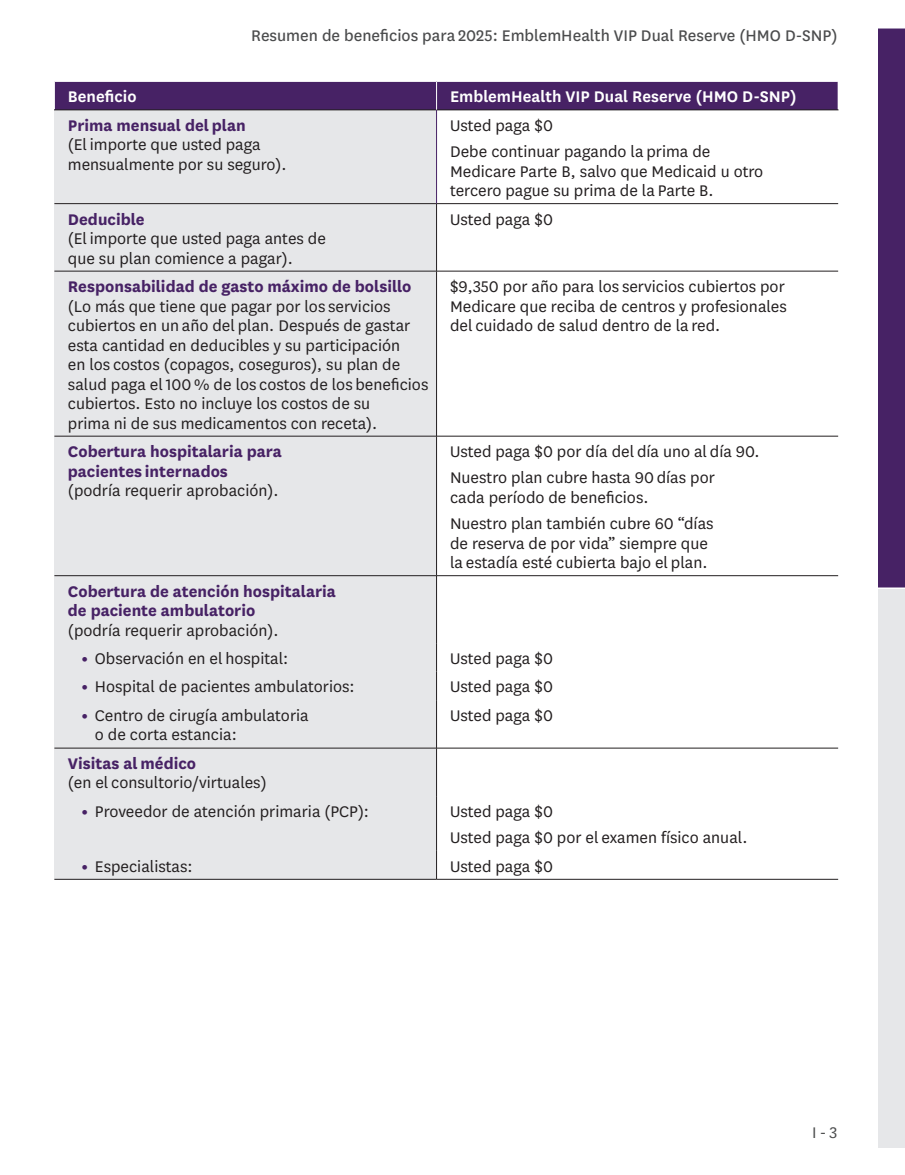
<style>
.page{position:relative;width:905px;height:1175px;background:#fff}
.page>*{position:absolute;margin:0;border:0;box-sizing:border-box;transform-origin:0 0}
.t1{font:18px/19.5px "National";color:#231f20}
.t2{font:700 18px/19.5px "National";color:#472265}
.t3{font:18px "National";color:#4b4c4d}
.t4{font:600 18px "National";color:#fff}
.t5{font:18px "National";color:#4b4c4d}
.s1{font-weight:800;color:#472265}
</style>
<div class="page">
<div style="left:878px;top:28px;width:26px;height:560px;background:#472265"></div>
<div style="left:878px;top:588px;width:26px;height:560px;background:#e6e7e9"></div>
<hr style="left:878px;top:587px;width:26px;height:2px;background:#fff">
<div style="left:54px;top:81px;width:382px;height:29px;background:#472265"></div>
<div style="left:436px;top:81px;width:402px;height:29px;background:#472265"></div>
<div style="left:54px;top:110px;width:382px;height:94px;background:#e6e7e9"></div>
<div style="left:54px;top:204px;width:382px;height:67px;background:#e6e7e9"></div>
<div style="left:54px;top:271px;width:382px;height:165px;background:#e6e7e9"></div>
<div style="left:54px;top:436px;width:382px;height:139px;background:#e6e7e9"></div>
<div style="left:54px;top:575px;width:382px;height:68px;background:#e6e7e9"></div>
<div style="left:54px;top:643px;width:382px;height:28px;background:#e6e7e9"></div>
<div style="left:54px;top:671px;width:382px;height:29px;background:#e6e7e9"></div>
<div style="left:54px;top:700px;width:382px;height:48px;background:#e6e7e9"></div>
<div style="left:54px;top:748px;width:382px;height:48px;background:#e6e7e9"></div>
<div style="left:54px;top:796px;width:382px;height:54px;background:#e6e7e9"></div>
<div style="left:54px;top:850px;width:382px;height:29px;background:#e6e7e9"></div>
<hr style="left:54px;top:81px;width:382px;height:1px;background:#fff">
<svg style="left:54px;top:82px;width:1px;height:28px"></svg>
<hr style="left:436px;top:81px;width:402px;height:1px;background:#fff">
<svg style="left:837px;top:82px;width:1px;height:28px"></svg>
<hr style="left:54px;top:203px;width:382px;height:1px;background:#231f20">
<hr style="left:436px;top:203px;width:402px;height:1px;background:#231f20">
<hr style="left:54px;top:271px;width:382px;height:1px;background:#231f20">
<hr style="left:436px;top:271px;width:402px;height:1px;background:#231f20">
<hr style="left:54px;top:436px;width:382px;height:1px;background:#231f20">
<hr style="left:436px;top:436px;width:402px;height:1px;background:#231f20">
<hr style="left:54px;top:575px;width:382px;height:1px;background:#231f20">
<hr style="left:436px;top:575px;width:402px;height:1px;background:#231f20">
<hr style="left:54px;top:748px;width:382px;height:1px;background:#231f20">
<hr style="left:436px;top:748px;width:402px;height:1px;background:#231f20">
<hr style="left:54px;top:879px;width:382px;height:1px;background:#231f20">
<hr style="left:436px;top:879px;width:402px;height:1px;background:#231f20">
<hr style="left:54px;top:110px;width:382px;height:1px;background:#231f20">
<hr style="left:436px;top:110px;width:402px;height:1px;background:#231f20">
<svg style="left:436px;top:82px;width:1px;height:28px"></svg>
<hr style="left:436px;top:110px;width:1px;height:93px;background:#472265">
<hr style="left:436px;top:204px;width:1px;height:67px;background:#231f20">
<hr style="left:436px;top:271px;width:1px;height:165px;background:#231f20">
<hr style="left:436px;top:436px;width:1px;height:139px;background:#231f20">
<hr style="left:436px;top:576px;width:1px;height:67px;background:#231f20">
<svg style="left:436px;top:643px;width:1px;height:57px"></svg>
<hr style="left:436px;top:700px;width:1px;height:48px;background:#231f20">
<hr style="left:436px;top:748px;width:1px;height:48px;background:#231f20">
<hr style="left:436px;top:796px;width:1px;height:54px;background:#231f20">
<svg style="left:436px;top:850px;width:1px;height:29px"></svg>
<p class="t3" style="left:251px;top:24px;width:587px">Resumen de beneficios para 2025: EmblemHealth VIP Dual Reserve (HMO D-SNP)</p>
<p class="t4" style="left:68px;top:84px;width:70px">Beneficio</p>
<p class="t4" style="left:450px;top:84px;width:348px">EmblemHealth VIP Dual Reserve (HMO D-SNP)</p>
<p class="t2" style="left:68px;top:114px;width:179px">Prima mensual del plan</p>
<p class="t1" style="left:68px;top:134px;width:220px">(El importe que usted paga mensualmente por su seguro).</p>
<p class="t1" style="left:450px;top:115px;width:104px">Usted paga $0</p>
<p class="t1" style="left:450px;top:141px;width:315px">Debe continuar pagando la prima de<br>Medicare Parte B, salvo que Medicaid u otro tercero pague su prima de la Parte B.</p>
<p class="t2" style="left:68px;top:208px;width:78px">Deducible</p>
<p class="t1" style="left:68px;top:228px;width:259px">(El importe que usted paga antes de que su plan comience a pagar).</p>
<p class="t2" style="left:68px;top:275px;width:345px">Responsabilidad de gasto máximo de bolsillo</p>
<p class="t1" style="left:68px;top:295px;width:362px">(Lo más que tiene que pagar por los servicios cubiertos en un año del plan. Después de gastar esta cantidad en deducibles y su participación<br>en los costos (copagos, coseguros), su plan de salud paga el 100 % de los costos de los beneficios cubiertos. Esto no incluye los costos de su<br>prima ni de sus medicamentos con receta).</p>
<p class="t1" style="left:450px;top:208px;width:104px">Usted paga $0</p>
<p class="t1" style="left:450px;top:276px;width:338px;text-align:justify">$9,350 por año para los servicios cubiertos por Medicare que reciba de centros y profesionales del cuidado de salud dentro de la red.</p>
<p class="t2" style="left:68px;top:440px;width:215px">Cobertura hospitalaria para pacientes internados</p>
<p class="t1" style="left:450px;top:441px;width:311px">Usted paga $0 por día del día uno al día 90.</p>
<p class="t1" style="left:68px;top:480px;width:212px">(podría requerir aprobación).</p>
<p class="t1" style="left:450px;top:467px;width:266px">Nuestro plan cubre hasta 90 días por cada período de beneficios.</p>
<p class="t1" style="left:450px;top:513px;width:265px">Nuestro plan también cubre 60 “días de reserva de por vida” siempre que la estadía esté cubierta bajo el plan.</p>
<p class="t2" style="left:68px;top:580px;width:269px">Cobertura de atención hospitalaria de paciente ambulatorio</p>
<p class="t1" style="left:68px;top:619px;width:212px">(podría requerir aprobación).</p>
<p class="t1" style="left:81px;top:648px;width:208px"><span class="s1">•</span> Observación en el hospital:</p>
<p class="t1" style="left:81px;top:676px;width:275px"><span class="s1">•</span> Hospital de pacientes ambulatorios:</p>
<p class="t1" style="left:95px;top:705px;width:215px;text-indent:-14px"><span class="s1">•</span> Centro de cirugía ambulatoria o de corta estancia:</p>
<p class="t2" style="left:68px;top:752px;width:130px">Visitas al médico</p>
<p class="t1" style="left:68px;top:772px;width:200px">(en el consultorio/virtuales)</p>
<p class="t1" style="left:81px;top:800px;width:289px"><span class="s1">•</span> Proveedor de atención primaria (PCP):</p>
<p class="t1" style="left:81px;top:855px;width:113px"><span class="s1">•</span> Especialistas:</p>
<p class="t1" style="left:450px;top:648px;width:104px">Usted paga $0</p>
<p class="t1" style="left:450px;top:676px;width:104px">Usted paga $0</p>
<p class="t1" style="left:450px;top:705px;width:104px">Usted paga $0</p>
<p class="t1" style="left:450px;top:800px;width:104px">Usted paga $0</p>
<p class="t1" style="left:450px;top:827px;width:299px">Usted paga $0 por el examen físico anual.</p>
<p class="t1" style="left:450px;top:855px;width:104px">Usted paga $0</p>
<p class="t5" style="left:812px;top:1121px;width:27px">I - 3</p>
</div>
